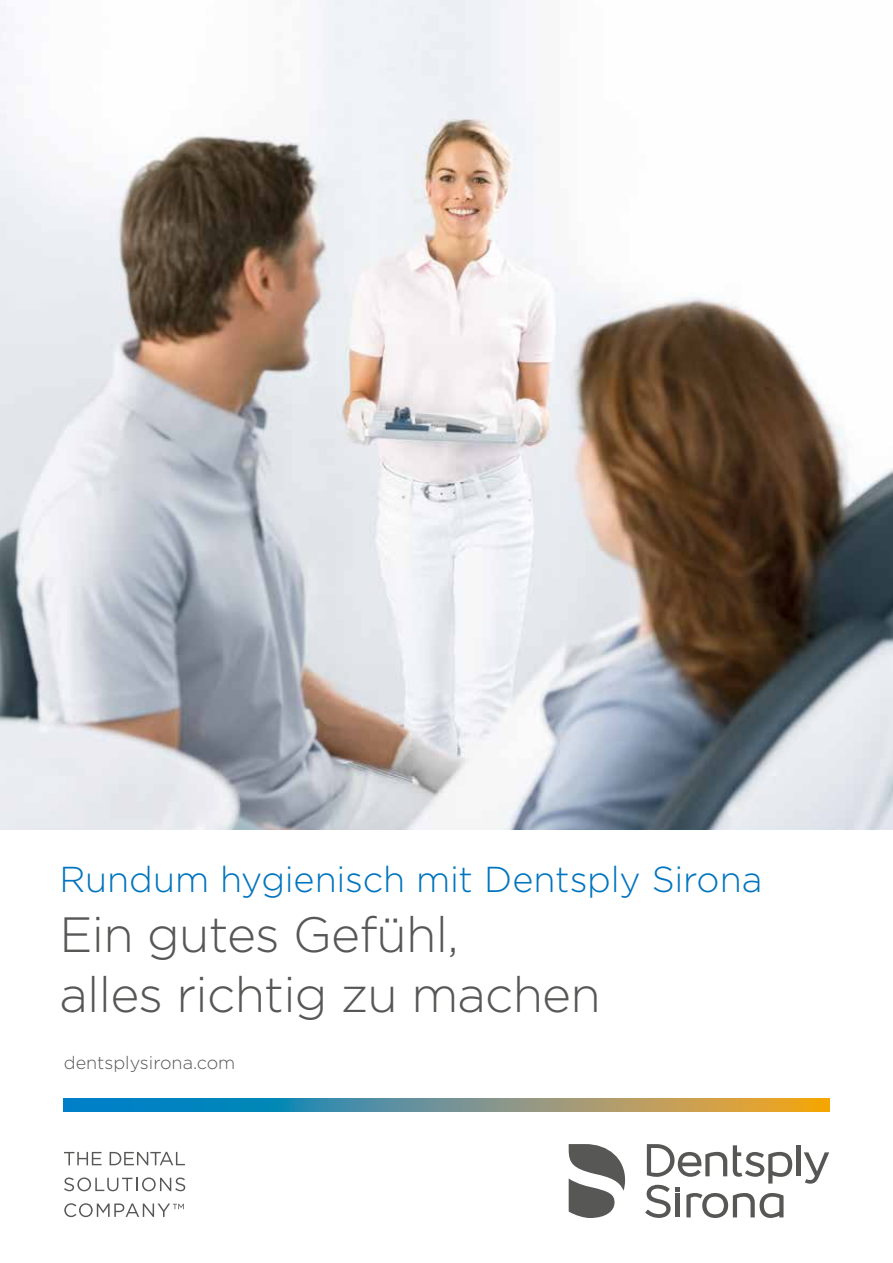
<style>
.page{position:relative;width:893px;height:1263px;background:#fff}
.page>*{position:absolute;margin:0;border:0;box-sizing:border-box;transform-origin:0 0}
.t1{font:300 49.5px/60px "Gotham";letter-spacing:-.015em;color:#575756}
.t2{font:300 36px "Gotham";letter-spacing:-.005em;color:#0074be}
.t3{font:300 18px "Gotham";color:#575756}
</style>
<div class="page">
<img style="left:0;top:0;width:893px;height:829px">
<svg style="left:64px;top:1099px;width:765px;height:12px"></svg>
<svg style="left:64px;top:1152px;width:38px;height:13px"></svg>
<svg style="left:110px;top:1152px;width:75px;height:13px"></svg>
<svg style="left:64px;top:1177px;width:121px;height:14px"></svg>
<svg style="left:64px;top:1203px;width:120px;height:14px"></svg>
<svg style="left:645px;top:1185px;width:35px;height:33px"></svg>
<hr style="left:676px;top:1193px;width:4px;height:24px;background:#575756">
<hr style="left:796px;top:1145px;width:4px;height:31px;background:#575756">
<svg style="left:804px;top:1152px;width:25px;height:32px"></svg>
<svg style="left:647px;top:1144px;width:80px;height:33px"></svg>
<svg style="left:686px;top:1193px;width:97px;height:25px"></svg>
<svg style="left:733px;top:1145px;width:59px;height:38px"></svg>
<svg style="left:569px;top:1144px;width:56px;height:74px"></svg>
<p class="t2" style="left:60px;top:856px;width:704px">Rundum hygienisch mit Dentsply Sirona</p>
<p class="t1" style="left:60px;top:903px;width:543px">Ein gutes Gefühl,<br>alles richtig zu machen</p>
<p class="t3" style="left:64px;top:1051px;width:173px">dentsplysirona.com</p>
</div>
